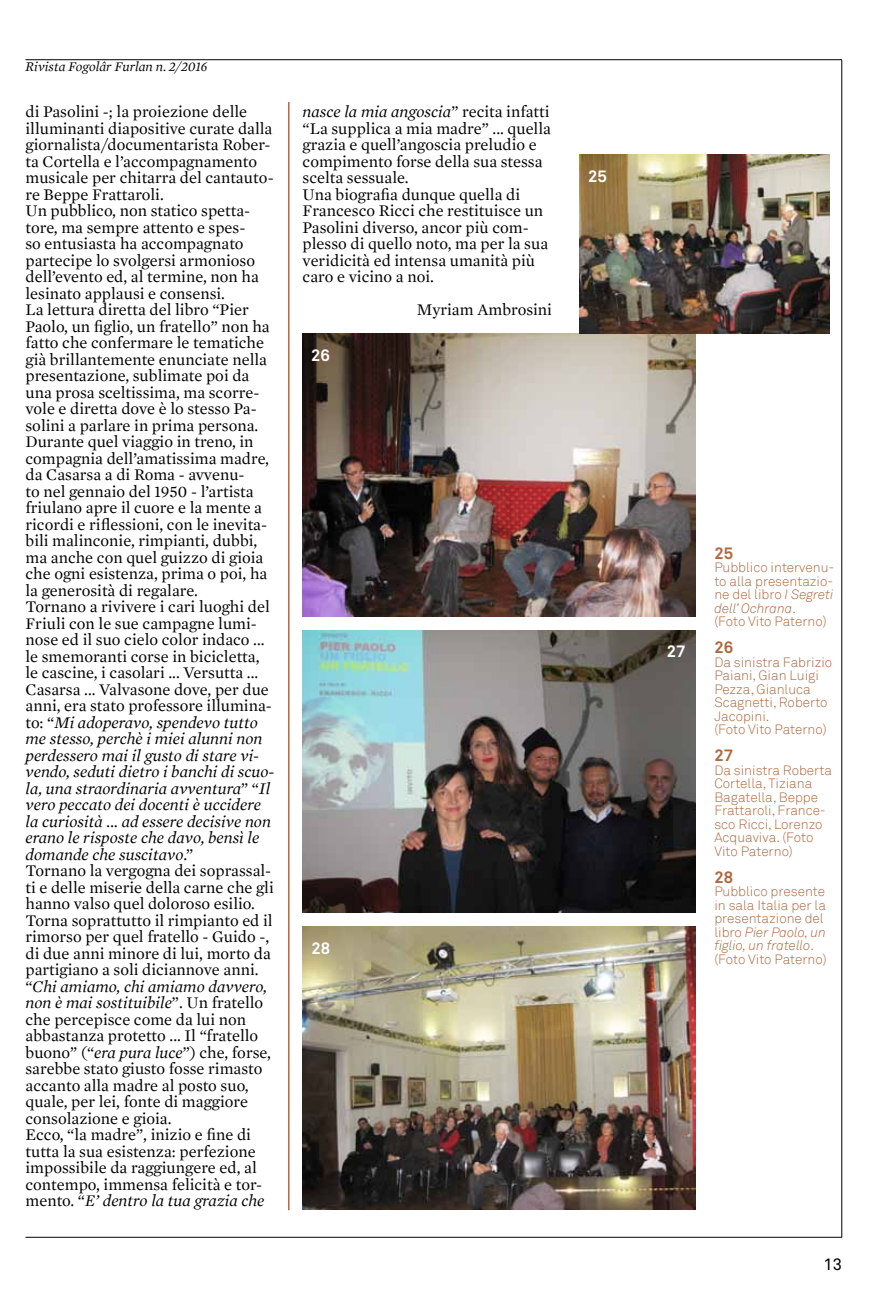
<style>
.page{position:relative;width:893px;height:1297px;background:#fff}
.page>*{position:absolute;margin:0;border:0;box-sizing:border-box;transform-origin:0 0}
.t1{font:16.5px/16.5px "Mercury Text G1";color:#000}
.t2{font:700 16.5px "Akkurat Pro";color:#fff}
.t3{font:700 16.5px "Akkurat Pro";color:#b0683e}
.t4{font:16.5px "Akkurat Pro";color:#000}
.t5{font:300 13.5px/13.5px "Akkurat";color:#b0683e}
.t6{font:italic 13.5px "Mercury Text G1";color:#000}
.s1{font-style:italic}
</style>
<div class="page">
<hr style="left:841px;top:60px;width:1px;height:1177px;background:#000">
<hr style="left:26px;top:59px;width:816px;height:1px;background:#000">
<hr style="left:26px;top:1237px;width:816px;height:1px;background:#000">
<img style="left:303px;top:333px;width:393px;height:283px">
<img style="left:303px;top:927px;width:393px;height:282px">
<img style="left:303px;top:630px;width:393px;height:283px">
<hr style="left:288px;top:102px;width:2px;height:1108px;background:#b0683e">
<img style="left:580px;top:155px;width:249px;height:178px">
<p class="t6" style="left:26px;top:59px;width:184px">Rivista Fogolâr Furlan n. 2/2016</p>
<p class="t1" style="left:26px;top:104px;width:251px">di Pasolini -; la proiezione delle illuminanti diapositive curate dalla giornalista/documentarista Rober&shy;ta Cortella e l’accompagnamento musicale per chitarra del cantauto&shy;re Beppe Frattaroli.<br>Un pubblico, non statico spetta&shy;tore, ma sempre attento e spes-<br>so entusiasta ha accompagnato partecipe lo svolgersi armonioso dell’evento ed, al termine, non ha lesinato applausi e consensi.<br>La lettura diretta del libro “Pier Paolo, un figlio, un fratello” non ha fatto che confermare le tematiche già brillantemente enunciate nella presentazione, sublimate poi da una prosa sceltissima, ma scorre&shy;vole e diretta dove è lo stesso Pa&shy;solini a parlare in prima persona.<br>Durante quel viaggio in treno, in compagnia dell’amatissima madre, da Casarsa a di Roma - avvenu-<br>to nel gennaio del 1950 - l’artista friulano apre il cuore e la mente a ricordi e riflessioni, con le inevita&shy;bili malinconie, rimpianti, dubbi, ma anche con quel guizzo di gioia che ogni esistenza, prima o poi, ha la generosità di regalare.<br>Tornano a rivivere i cari luoghi del Friuli con le sue campagne lumi&shy;nose ed il suo cielo color indaco ... le smemoranti corse in bicicletta, le cascine, i casolari ... Versutta ...<br>Casarsa ... Valvasone dove, per due anni, era stato professore illumina&shy;to: “<span class="s1">Mi adoperavo, spendevo tutto me stesso, perchè i miei alunni non perdessero mai il gusto di stare vi&shy;vendo, seduti dietro i banchi di scuo&shy;la, una straordinaria avventura</span>” “<span class="s1">Il vero peccato dei docenti è uccidere la curiosità ... ad essere decisive non erano le risposte che davo, bensì le domande che suscitavo</span>.”<br>Tornano la vergogna dei soprassal&shy;ti e delle miserie della carne che gli hanno valso quel doloroso esilio.<br>Torna soprattutto il rimpianto ed il rimorso per quel fratello - Guido -, di due anni minore di lui, morto da partigiano a soli diciannove anni. “<span class="s1">Chi amiamo, chi amiamo davvero, non è mai sostituibile</span>”. Un fratello che percepisce come da lui non abbastanza protetto ... Il “fratello buono” (“<span class="s1">era pura luce</span>”) che, forse, sarebbe stato giusto fosse rimasto accanto alla madre al posto suo, quale, per lei, fonte di maggiore consolazione e gioia.<br>Ecco, “la madre”, inizio e fine di tutta la sua esistenza: perfezione impossibile da raggiungere ed, al contempo, immensa felicità e tor&shy;mento. “<span class="s1">E’ dentro la tua grazia che</span></p>
<p class="t1" style="left:303px;top:104px;width:250px"><span class="s1">nasce la mia angoscia</span>” recita infatti “La supplica a mia madre” ... quella grazia e quell’angoscia preludio e compimento forse della sua stessa scelta sessuale.<br>Una biografia dunque quella di<br>Francesco Ricci che restituisce un<br>Pasolini diverso, ancor più com&shy;plesso di quello noto, ma per la sua veridicità ed intensa umanità più caro e vicino a noi.</p>
<p class="t1" style="left:417px;top:302px;width:137px">Myriam Ambrosini</p>
<p class="t2" style="left:311px;top:345px;width:20px">26</p>
<p class="t2" style="left:311px;top:938px;width:20px">28</p>
<p class="t2" style="left:588px;top:166px;width:20px">25</p>
<p class="t2" style="left:667px;top:641px;width:20px">27</p>
<p class="t3" style="left:714px;top:543px;width:20px">25</p>
<p class="t5" style="left:714px;top:561px;width:122px">Pubblico intervenu&shy;to alla presentazio&shy;ne del libro <span class="s1">I Segreti dell’ Ochrana</span>.<br>(Foto Vito Paterno)</p>
<p class="t3" style="left:714px;top:637px;width:20px">26</p>
<p class="t5" style="left:714px;top:656px;width:119px">Da sinistra Fabrizio<br>Paiani, Gian Luigi<br>Pezza, Gianluca<br>Scagnetti, Roberto<br>Jacopini.<br>(Foto Vito Paterno)</p>
<p class="t3" style="left:714px;top:745px;width:20px">27</p>
<p class="t5" style="left:714px;top:764px;width:119px">Da sinistra Roberta<br>Cortella, Tiziana<br>Bagatella, Beppe<br>Frattaroli, France&shy;sco Ricci, Lorenzo<br>Acquaviva. (Foto<br>Vito Paterno)</p>
<p class="t3" style="left:714px;top:867px;width:20px">28</p>
<p class="t5" style="left:714px;top:885px;width:114px">Pubblico presente in sala Italia per la presentazione del libro <span class="s1">Pier Paolo, un figlio, un fratello</span>. (Foto Vito Paterno)</p>
<p class="t4" style="left:823px;top:1254px;width:20px">13</p>
</div>
